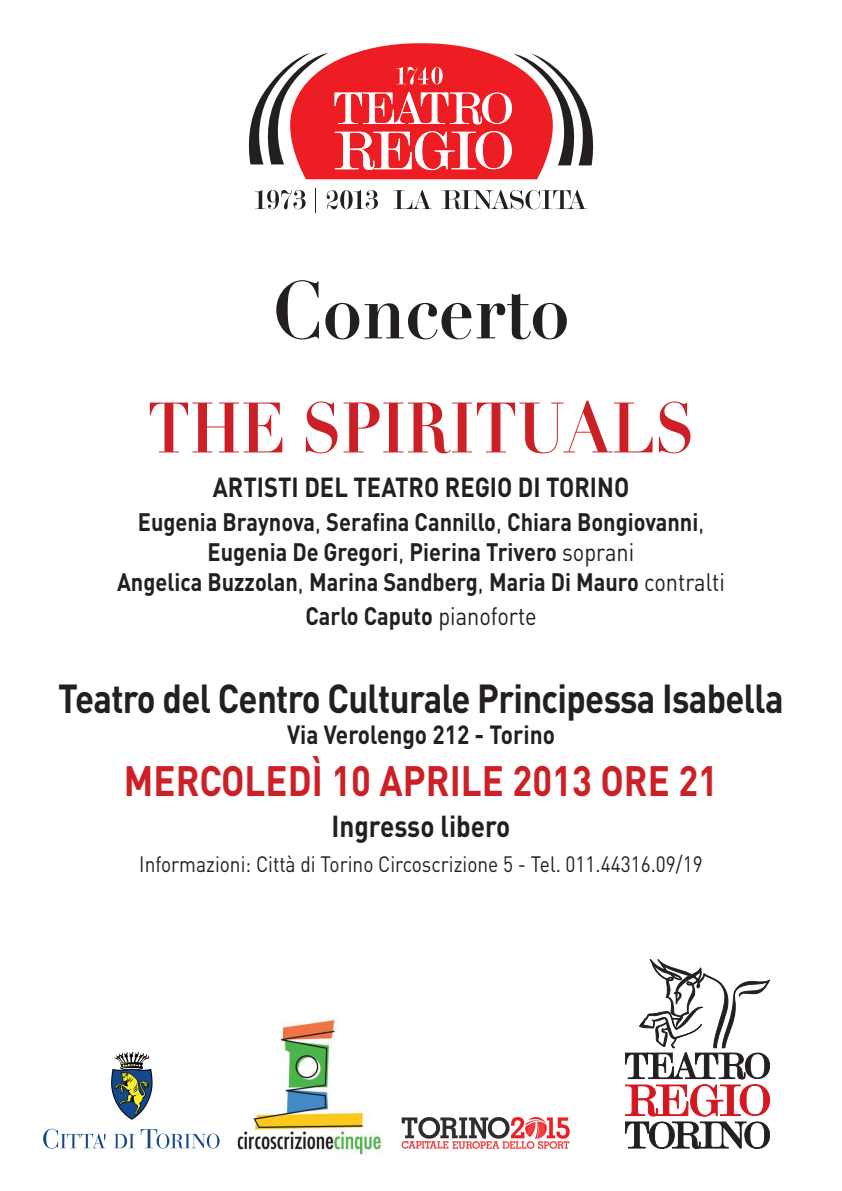
<style>
.page{position:relative;width:842px;height:1191px;background:#fff}
.page>*{position:absolute;margin:0;border:0;box-sizing:border-box;transform-origin:0 0}
.t1{font:700 80px "Didot";color:#231f20;scale:.87 1}
.t2{font:700 70px "Didot";color:#cd2026;scale:.87 1}
.t3{font:700 42px "DIN Pro";color:#cd2026;scale:.87 1}
.t4{font:700 40px "DIN Pro";letter-spacing:-.02em;color:#231f20;scale:.87 1}
.t5{font:700 30px "DIN Pro";color:#231f20;scale:.87 1}
.t6{font:700 27.2px "DIN Pro";color:#231f20;scale:.87 1}
.t7{font:700 26px "DIN Pro";color:#231f20;scale:.87 1}
.t8{font:700 25px/30px "DIN Pro";color:#231f20;text-align:center;scale:.87 1}
.t9{font:22px "DIN Pro";color:#231f20;scale:.87 1}
.s1{font-weight:400}
</style>
<div class="page">
<svg style="left:625px;top:959px;width:145px;height:189px"></svg>
<svg style="left:255px;top:190px;width:51px;height:19px"></svg>
<svg style="left:315px;top:188px;width:1px;height:25px"></svg>
<svg style="left:327px;top:190px;width:51px;height:19px"></svg>
<svg style="left:393px;top:190px;width:39px;height:19px"></svg>
<svg style="left:441px;top:190px;width:146px;height:19px"></svg>
<svg style="left:249px;top:43px;width:344px;height:136px"></svg>
<img style="left:43px;top:1051px;width:176px;height:97px">
<img style="left:238px;top:1017px;width:144px;height:137px">
<img style="left:401px;top:1117px;width:168px;height:32px">
<h1 class="t1" style="left:273px;top:261px;width:342px">Concerto</h1>
<h2 class="t2" style="left:147px;top:384px;width:630px">THE SPIRITUALS</h2>
<p class="t6" style="left:213px;top:469px;width:480px">ARTISTI DEL TEATRO REGIO DI TORINO</p>
<p class="t8" style="left:117px;top:506px;width:700px">Eugenia Braynova<span class="s1">,</span> Serafina Cannillo<span class="s1">,</span> Chiara Bongiovanni<span class="s1">,<br></span>Eugenia De Gregori<span class="s1">,</span> Pierina Trivero <span class="s1">soprani<br></span>Angelica Buzzolan<span class="s1">,</span> Marina Sandberg<span class="s1">,</span> Maria Di Mauro <span class="s1">contralti</span></p>
<p class="t8" style="left:305px;top:599px;width:267px">Carlo Caputo <span class="s1">pianoforte</span></p>
<h3 class="t4" style="left:58px;top:671px;width:835px">Teatro del Centro Culturale Principessa Isabella</h3>
<p class="t7" style="left:287px;top:717px;width:309px">Via Verolengo 212 - Torino</p>
<h3 class="t3" style="left:124px;top:751px;width:684px">MERCOLEDÌ 10 APRILE 2013 ORE 21</h3>
<p class="t5" style="left:332px;top:805px;width:207px">Ingresso libero</p>
<p class="t9" style="left:139px;top:848px;width:649px">Informazioni: Città di Torino Circoscrizione 5 - Tel. 011.44316.09/19</p>
</div>
